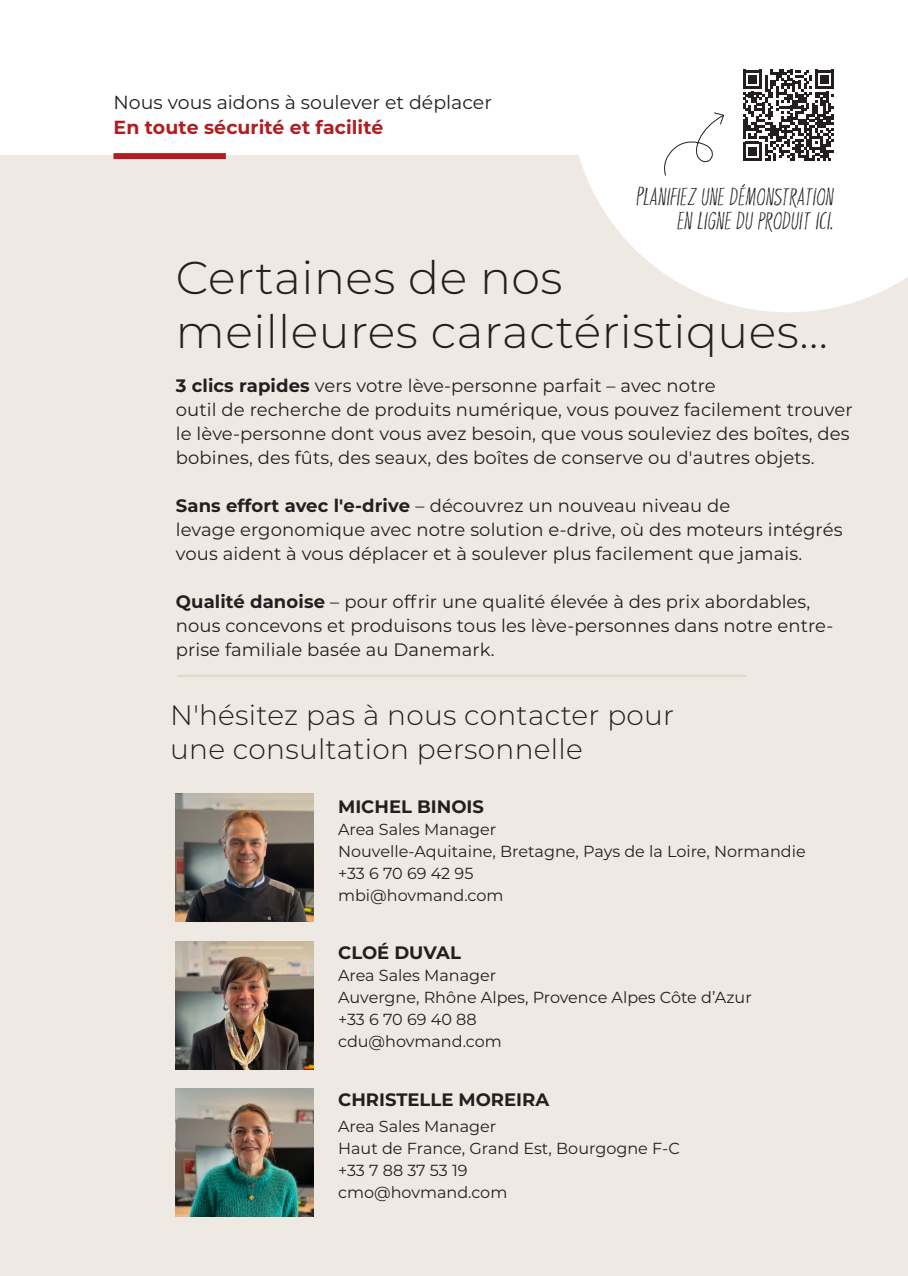
<style>
.page{position:relative;width:908px;height:1276px;background:#fff}
.page>*{position:absolute;margin:0;border:0;box-sizing:border-box;transform-origin:0 0}
.t1{font:300 46px/54px "Montserrat";letter-spacing:.01em;color:#231f20}
.t2{font:300 28px/34px "Montserrat";letter-spacing:.01em;color:#231f20}
.t3{font:28px/24px "Good Karma Caps";letter-spacing:.01em;color:#231f20;text-align:right}
.t4{font:18.8px/25.2px "Montserrat";color:#231f20}
.t5{font:18px/24px "Montserrat";letter-spacing:.005em;color:#231f20}
.t6{font:700 18px "Montserrat";color:#231f20}
.t7{font:16px "Montserrat";color:#231f20}
.s1{font-weight:700;color:#af1e22}
.s2{font-weight:700}
</style>
<div class="page">
<div style="left:0;top:156px;width:907px;height:1120px;background:#eee9e2"></div>
<svg style="left:569px;top:155px;width:338px;height:157px;fill:#fff"></svg>
<svg style="left:663px;top:112px;width:61px;height:64px"></svg>
<div style="left:731px;top:59px;width:113px;height:113px;background:#fff"></div>
<svg style="left:743px;top:70px;width:90px;height:91px"></svg>
<div style="left:113px;top:153px;width:113px;height:6px;background:#af1e22"></div>
<hr style="left:177px;top:675px;width:569px;height:2px;background:#dfd6c8">
<img style="left:176px;top:794px;width:137px;height:127px">
<img style="left:176px;top:941px;width:137px;height:128px">
<img style="left:176px;top:1089px;width:137px;height:127px">
<p class="t4" style="left:113px;top:89px;width:380px">Nous vous aidons à soulever et déplacer<br><span class="s1">En toute sécurité et facilité</span></p>
<p class="t3" style="left:635px;top:183px;width:199px">PLANIFIEZ UNE DÉMONSTRATION<br>EN LIGNE DU PRODUIT ICI.</p>
<p class="t1" style="left:176px;top:249px;width:653px">Certaines de nos<br>meilleures caractéristiques...</p>
<p class="t5" style="left:176px;top:373px;width:541px"><span class="s2">3 clics rapides</span> vers votre lève-personne parfait – avec notre</p>
<p class="t5" style="left:176px;top:397px;width:678px">outil de recherche de produits numérique, vous pouvez facilement trouver le lève-personne dont vous avez besoin, que vous souleviez des boîtes, des bobines, des fûts, des seaux, des boîtes de conserve ou d'autres objets.</p>
<p class="t5" style="left:176px;top:493px;width:555px"><span class="s2">Sans effort avec l'e-drive</span> – découvrez un nouveau niveau de</p>
<p class="t5" style="left:176px;top:517px;width:667px">levage ergonomique avec notre solution e-drive, où des moteurs intégrés vous aident à vous déplacer et à soulever plus facilement que jamais.</p>
<p class="t5" style="left:176px;top:589px;width:635px"><span class="s2">Qualité danoise</span> – pour offrir une qualité élevée à des prix abordables,</p>
<p class="t5" style="left:176px;top:613px;width:658px">nous concevons et produisons tous les lève-personnes dans notre entre&shy;prise familiale basée au Danemark.</p>
<p class="t2" style="left:170px;top:697px;width:505px">N'hésitez pas à nous contacter pour une consultation personnelle</p>
<p class="t6" style="left:338px;top:793px;width:147px">MICHEL BINOIS</p>
<p class="t7" style="left:338px;top:818px;width:160px">Area Sales Manager</p>
<p class="t7" style="left:338px;top:840px;width:469px">Nouvelle-Aquitaine, Bretagne, Pays de la Loire, Normandie</p>
<p class="t7" style="left:338px;top:862px;width:137px">+33 6 70 69 42 95</p>
<p class="t7" style="left:338px;top:884px;width:167px">mbi@hovmand.com</p>
<p class="t6" style="left:338px;top:939px;width:124px">CLOÉ DUVAL</p>
<p class="t7" style="left:338px;top:964px;width:160px">Area Sales Manager</p>
<p class="t7" style="left:338px;top:986px;width:415px">Auvergne, Rhône Alpes, Provence Alpes Côte d’Azur</p>
<p class="t7" style="left:338px;top:1008px;width:140px">+33 6 70 69 40 88</p>
<p class="t7" style="left:338px;top:1030px;width:165px">cdu@hovmand.com</p>
<p class="t6" style="left:338px;top:1087px;width:212px">CHRISTELLE MOREIRA</p>
<p class="t7" style="left:338px;top:1115px;width:160px">Area Sales Manager</p>
<p class="t7" style="left:338px;top:1137px;width:343px">Haut de France, Grand Est, Bourgogne F-C</p>
<p class="t7" style="left:338px;top:1159px;width:131px">+33 7 88 37 53 19</p>
<p class="t7" style="left:338px;top:1181px;width:171px">cmo@hovmand.com</p>
</div>
